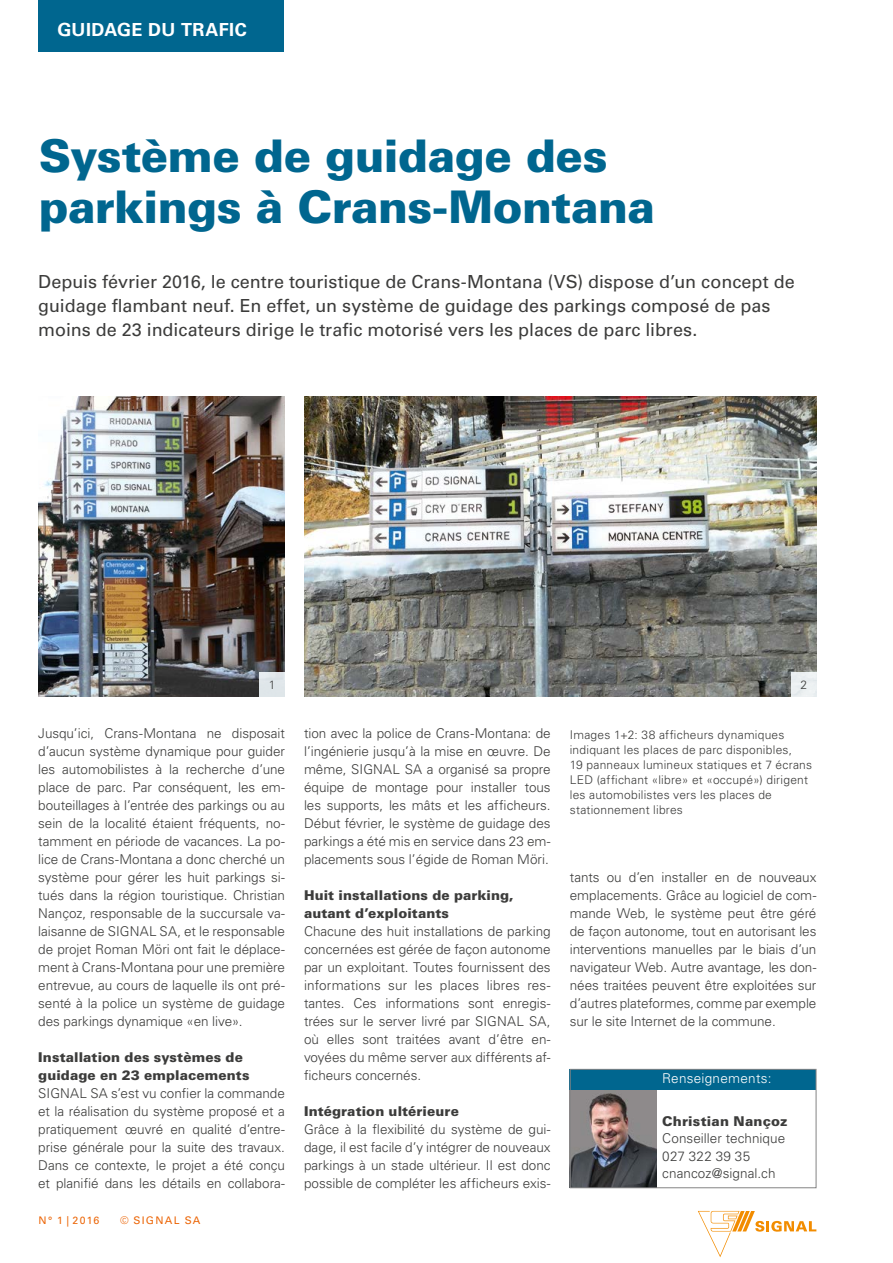
<style>
.page{position:relative;width:893px;height:1263px;background:#fff}
.page>*{position:absolute;margin:0;border:0;box-sizing:border-box;transform-origin:0 0}
.t1{font:900 45px/51px "Univers LT Std";letter-spacing:-.01em;color:#00668f}
.t2{font:18px/24px "Univers LT Std";color:#3c3c3b}
.t3{font:700 18px "Univers LT Std";letter-spacing:.02em;color:#fff}
.t4{font:300 13.5px/18px "Univers LT Std";letter-spacing:-.005em;color:#3c3c3b;text-align:justify}
.t5{font:900 13.5px/18px "Univers LT Std";letter-spacing:.01em;color:#3c3c3b}
.t6{font:300 13.5px "Univers LT Std";letter-spacing:.02em;color:#fff}
.t7{font:300 12px/15px "Univers LT Std";letter-spacing:.02em;color:#3c3c3b}
.t8{font:10.5px "Univers LT Std";letter-spacing:.12em;color:#ec6608}
</style>
<div class="page">
<svg style="left:698px;top:1211px;width:118px;height:46px"></svg>
<img style="left:572px;top:1090px;width:84px;height:96px">
<div style="left:570px;top:1069px;width:246px;height:21px;background:#00668f"></div>
<div style="left:570px;top:1069px;width:246px;height:119px;border:1px solid #838384"></div>
<img style="left:304px;top:396px;width:512px;height:300px">
<img style="left:38px;top:396px;width:247px;height:300px">
<div style="left:259px;top:672px;width:26px;height:25px;background:#dfe6e9"></div>
<div style="left:791px;top:672px;width:25px;height:25px;background:#ebf0f1"></div>
<div style="left:39px;top:0;width:245px;height:51px;background:#00668f"></div>
<h2 class="t3" style="left:57px;top:19px;width:191px">GUIDAGE DU TRAFIC</h2>
<h1 class="t1" style="left:39px;top:130px;width:618px">Système de guidage des parkings à Crans-Montana</h1>
<p class="t2" style="left:38px;top:270px;width:758px">Depuis février 2016, le centre touristique de Crans-Montana (VS) dispose d’un concept de guidage flambant neuf. En effet, un système de guidage des parkings composé de pas moins de 23 indicateurs dirige le trafic motorisé vers les places de parc libres.</p>
<p class="t7" style="left:269px;top:677px;width:8px">1</p>
<p class="t7" style="left:800px;top:677px;width:8px">2</p>
<p class="t4" style="left:38px;top:724px;width:248px">Jusqu’ici, Crans-Montana ne disposait d’aucun système dynamique pour guider les automobilistes à la recherche d’une place de parc. Par conséquent, les em&shy;bouteillages à l’entrée des parkings ou au sein de la localité étaient fréquents, no&shy;tamment en période de vacances. La po&shy;lice de Crans-Montana a donc cherché un système pour gérer les huit parkings si&shy;tués dans la région touristique. Christian Nançoz, responsable de la succursale va&shy;laisanne de SIGNAL SA, et le responsable de projet Roman Möri ont fait le déplace&shy;ment à Crans-Montana pour une première entrevue, au cours de laquelle ils ont pré&shy;senté à la police un système de guidage des parkings dynamique «en live».</p>
<p class="t5" style="left:38px;top:1048px;width:213px">Installation des systèmes de guidage en 23 emplacements</p>
<p class="t4" style="left:38px;top:1084px;width:248px">SIGNAL SA s’est vu confier la commande et la réalisation du système proposé et a pratiquement œuvré en qualité d’entre&shy;prise générale pour la suite des travaux.<br>Dans ce contexte, le projet a été conçu et planifié dans les détails en collabora-</p>
<p class="t8" style="left:38px;top:1214px;width:62px">N° 1 | 2016</p>
<p class="t8" style="left:120px;top:1214px;width:82px">© SIGNAL SA</p>
<p class="t4" style="left:304px;top:724px;width:248px">tion avec la police de Crans-Montana: de l’ingénierie jusqu’à la mise en œuvre. De même, SIGNAL SA a organisé sa propre équipe de montage pour installer tous les supports, les mâts et les afficheurs.<br>Début février, le système de guidage des parkings a été mis en service dans 23 em&shy;placements sous l’égide de Roman Möri.</p>
<p class="t5" style="left:304px;top:886px;width:211px">Huit installations de parking, autant d’exploitants</p>
<p class="t4" style="left:304px;top:922px;width:248px">Chacune des huit installations de parking concernées est gérée de façon autonome par un exploitant. Toutes fournissent des informations sur les places libres res&shy;tantes. Ces informations sont enregis&shy;trées sur le server livré par SIGNAL SA, où elles sont traitées avant d’être en&shy;voyées du même server aux différents af&shy;ficheurs concernés.</p>
<p class="t5" style="left:304px;top:1102px;width:156px">Intégration ultérieure</p>
<p class="t4" style="left:304px;top:1120px;width:248px">Grâce à la flexibilité du système de gui&shy;dage, il est facile d’y intégrer de nouveaux parkings à un stade ultérieur. Il est donc possible de compléter les afficheurs exis-</p>
<p class="t7" style="left:570px;top:727px;width:244px">Images 1+2: 38 afficheurs dynamiques indiquant les places de parc disponibles,<br>19 panneaux lumineux statiques et 7 écrans LED (affichant «libre» et «occupé») dirigent les automobilistes vers les places de stationnement libres</p>
<p class="t4" style="left:570px;top:868px;width:248px">tants ou d’en installer en de nouveaux emplacements. Grâce au logiciel de com&shy;mande Web, le système peut être géré de façon autonome, tout en autorisant les interventions manuelles par le biais d’un navigateur Web. Autre avantage, les don&shy;nées traitées peuvent être exploitées sur d’autres plateformes, comme par exemple sur le site Internet de la commune.</p>
<p class="t6" style="left:662px;top:1070px;width:111px">Renseignements:</p>
<p class="t5" style="left:662px;top:1112px;width:127px">Christian Nançoz</p>
<p class="t4" style="left:662px;top:1130px;width:125px;line-height:17.2px;text-align:left">Conseiller technique<br>027 322 39 35 cnancoz@signal.ch</p>
</div>
